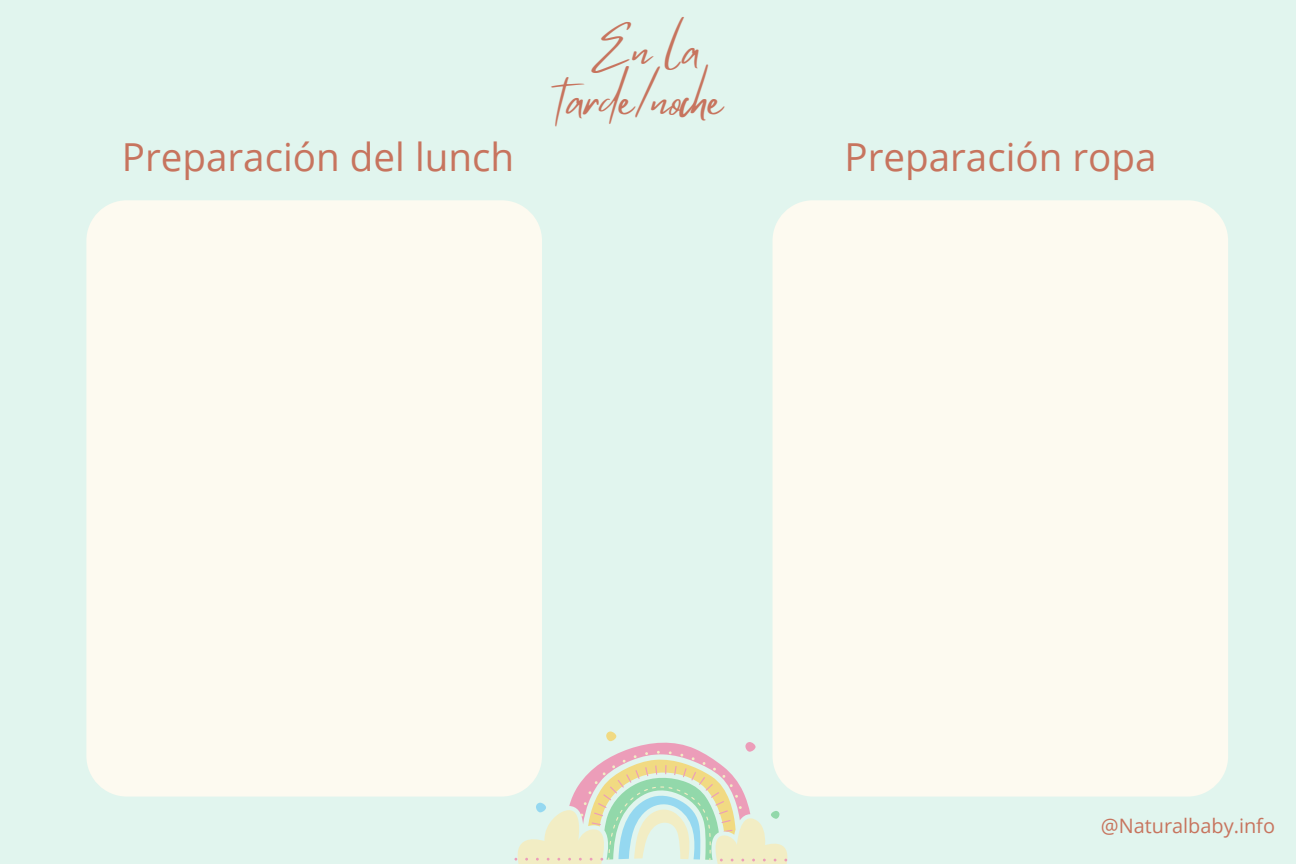
<style>
.page{position:relative;width:1296px;height:864px;background:#e1f5ee}
.page>*{position:absolute;margin:0;border:0;box-sizing:border-box;transform-origin:0 0}
.t1{font:47.1px/49.9px "Mistrully";color:#c7745e;text-align:center}
.t2{font:38.55px "Open Sans";color:#c7745e}
.t3{font:19.95px "Open Sans";color:#c7745e}
</style>
<div class="page">
<div style="left:86px;top:200px;width:456px;height:597px;background:#fdfaf0;border-radius:40px"></div>
<svg style="left:514px;top:731px;width:273px;height:133px"></svg>
<div style="left:773px;top:200px;width:455px;height:597px;background:#fdfaf0;border-radius:40px"></div>
<p class="t1" style="left:559px;top:25px;width:165px">En la tarde/noche</p>
<p class="t2" style="left:122px;top:130px;width:394px">Preparación del lunch</p>
<p class="t2" style="left:844px;top:130px;width:314px">Preparación ropa</p>
<p class="t3" style="left:1101px;top:812px;width:176px">@Naturalbaby.info</p>
</div>
